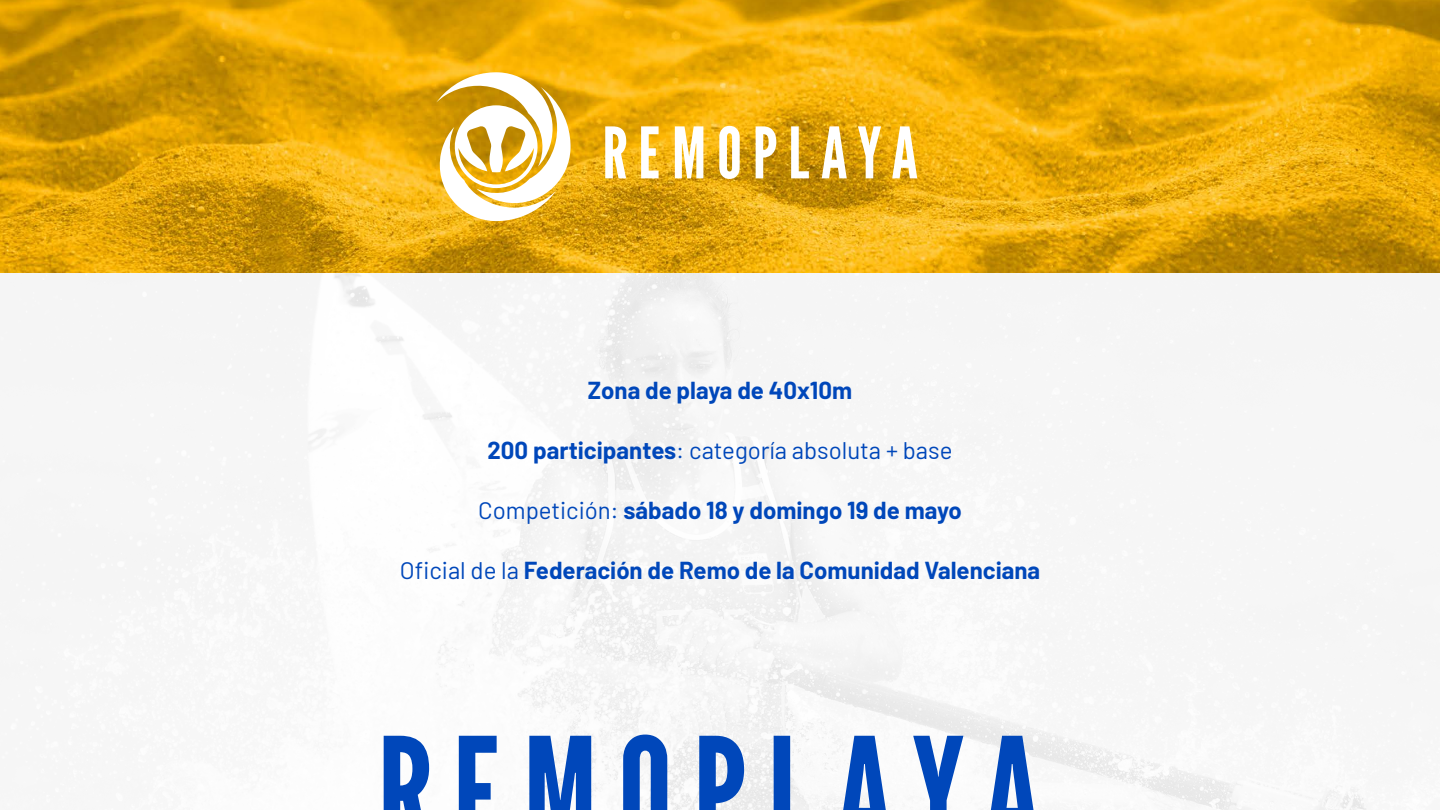
<style>
.page{position:relative;width:1440px;height:810px;background:#fff}
.page>*{position:absolute;margin:0;border:0;box-sizing:border-box;transform-origin:0 0}
.t1{font:153.07px "League Gothic";letter-spacing:.135em;color:#0047ba}
.t2{font:70.72px "League Gothic";letter-spacing:.15em;color:#fff}
.t3{font:700 24px "Barlow";color:#0047ba}
.t4{font:24px "Barlow";color:#0047ba}
.s1{font-weight:700}
.s2{font-weight:400}
</style>
<div class="page">
<div style="left:0;top:272px;width:1440px;height:538px;background:#f6f6f6"></div>
<img style="left:0;top:0;width:1440px;height:272px">
<svg style="left:436px;top:72px;width:135px;height:149px"></svg>
<h2 class="t2" style="left:602px;top:104px;width:318px">REMOPLAYA</h2>
<p class="t3" style="left:588px;top:373px;width:266px">Zona de playa de 40x10m</p>
<p class="t4" style="left:487px;top:433px;width:467px"><span class="s1">200 participantes</span>: categoría absoluta + base</p>
<p class="t3" style="left:478px;top:493px;width:485px"><span class="s2">Competición:</span> sábado 18 y domingo 19 de mayo</p>
<p class="t3" style="left:400px;top:553px;width:642px"><span class="s2">Oficial de la</span> Federación de Remo de la Comunidad Valenciana</p>
<h1 class="t1" style="left:378px;top:687px;width:666px">REMOPLAYA</h1>
</div>
